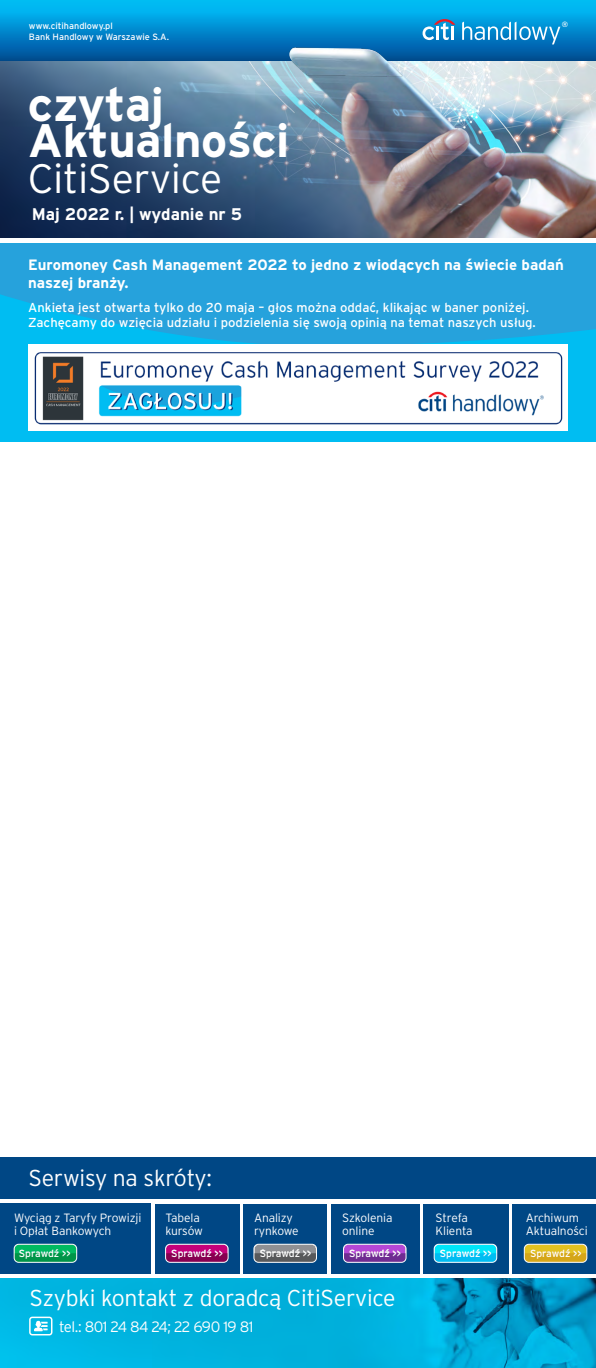
<style>
.page{position:relative;width:596px;height:1368px;background:#fff}
.page>*{position:absolute;margin:0;border:0;box-sizing:border-box;transform-origin:0 0}
.main_txt{font:700 47px/36px "Interstate Pl";letter-spacing:-.01em;color:#fff}
.main_txt-2{font:300 41px "Interstate Pl";letter-spacing:-.01em;color:#fff}
.main_txt-3{font:300 23px "Interstate Pl";letter-spacing:-.01em;color:#fff}
.t1{font:700 16.9px "Interstate Pl";color:#fff}
.main_txt-4{font:700 15px/18px "Interstate Pl";color:#fff}
.main_txt-5{font:300 15px "Interstate Pl";letter-spacing:-.03em;color:#fff}
.main_txt-6{font:13px/15.6px "Interstate Pl";color:#fff}
.main_txt-7{font:300 12px/13.7px "Interstate Pl";letter-spacing:-.01em;color:#fff}
.main_txt-8{font:10.2px "Interstate Pl";color:#fff}
.t2{font:9.1px/10.9px "Interstate Pl";color:#fff}
.t3{font:7.6px "Interstate Pl";color:#fff}
</style>
<div class="page">
<div style="left:0;top:243px;width:595px;height:198px;background:#00bdf2"></div>
<svg style="left:0;top:243px;width:595px;height:105px;background:#21a5de"></svg>
<img style="left:0;top:60px;width:595px;height:177px">
<div style="left:0;top:0;width:595px;height:60px;background:linear-gradient(to bottom,#00c7ff,#004f9a)"></div>
<img style="left:43px;top:44px;width:538px;height:142px">
<svg style="left:462px;top:22px;width:98px;height:22px;background:#3a9fd5"></svg>
<svg style="left:422px;top:19px;width:33px;height:21px"></svg>
<img style="left:0;top:1279px;width:595px;height:89px">
<svg style="left:29px;top:1316px;width:23px;height:19px"></svg>
<div style="left:0;top:1157px;width:595px;height:41px;background:#004785"></div>
<div style="left:330px;top:1204px;width:89px;height:69px;background:#004785"></div>
<div style="left:343px;top:1244px;width:63px;height:18px;background:#6f2c91;border-radius:5px"></div>
<div style="left:343px;top:1244px;width:63px;height:18px;border:1px solid #fff;border-radius:5px"></div>
<svg style="left:343px;top:1244px;width:62px;height:9px"></svg>
<div style="left:243px;top:1204px;width:84px;height:69px;background:#004785"></div>
<div style="left:254px;top:1244px;width:62px;height:18px;background:#58595b;border-radius:5px"></div>
<div style="left:253px;top:1244px;width:64px;height:18px;border:1px solid #fff;border-radius:5px"></div>
<svg style="left:254px;top:1244px;width:62px;height:9px"></svg>
<div style="left:155px;top:1204px;width:84px;height:69px;background:#004785"></div>
<div style="left:165px;top:1244px;width:63px;height:18px;background:#870051;border-radius:5px"></div>
<div style="left:165px;top:1244px;width:63px;height:18px;border:1px solid #fff;border-radius:5px"></div>
<svg style="left:165px;top:1244px;width:63px;height:9px"></svg>
<div style="left:0;top:1203px;width:151px;height:70px;background:#004785"></div>
<div style="left:14px;top:1244px;width:63px;height:18px;background:#009448;border-radius:5px"></div>
<div style="left:14px;top:1244px;width:63px;height:18px;border:1px solid #fff;border-radius:5px"></div>
<svg style="left:14px;top:1244px;width:63px;height:9px"></svg>
<div style="left:423px;top:1204px;width:85px;height:69px;background:#004785"></div>
<div style="left:434px;top:1244px;width:62px;height:18px;background:#00bdf2;border-radius:5px"></div>
<div style="left:433px;top:1244px;width:64px;height:18px;border:1px solid #fff;border-radius:5px"></div>
<svg style="left:434px;top:1244px;width:62px;height:9px"></svg>
<div style="left:512px;top:1204px;width:83px;height:69px;background:#004785"></div>
<div style="left:524px;top:1244px;width:62px;height:18px;background:#d5a619;border-radius:5px"></div>
<div style="left:523px;top:1244px;width:64px;height:18px;border:1px solid #fff;border-radius:5px"></div>
<svg style="left:524px;top:1244px;width:62px;height:9px"></svg>
<img style="left:29px;top:344px;width:538px;height:86px">
<p class="t2" style="left:29px;top:20px;width:141px">www.citihandlowy.pl<br>Bank Handlowy w Warszawie S.A.</p>
<p class="t3" style="left:561px;top:20px;width:8px">®</p>
<p class="main_txt" style="left:28px;top:86px;width:263px">czytaj<br>Aktualności</p>
<p class="main_txt-2" style="left:28px;top:156px;width:196px">CitiService</p>
<p class="t1" style="left:32px;top:205px;width:211px">Maj 2022 r. | wydanie nr 5</p>
<p class="main_txt-4" style="left:28px;top:255px;width:537px">Euromoney Cash Management 2022 to jedno z wiodących na świecie badań naszej branży.</p>
<p class="main_txt-6" style="left:28px;top:299px;width:509px">Ankieta jest otwarta tylko do 20 maja – głos można oddać, klikając w baner poniżej.<br>Zachęcamy do wzięcia udziału i podzielenia się swoją opinią na temat naszych usług.</p>
<p class="main_txt-3" style="left:28px;top:1165px;width:185px">Serwisy na skróty:</p>
<p class="main_txt-7" style="left:14px;top:1210px;width:129px">Wyciąg z Taryfy Prowizji i Opłat Bankowych</p>
<p class="main_txt-8" style="left:19px;top:1247px;width:53px">Sprawdź &gt;&gt;</p>
<p class="main_txt-7" style="left:165px;top:1210px;width:39px">Tabela kursów</p>
<p class="main_txt-8" style="left:171px;top:1247px;width:53px">Sprawdź &gt;&gt;</p>
<p class="main_txt-7" style="left:254px;top:1210px;width:46px">Analizy rynkowe</p>
<p class="main_txt-8" style="left:259px;top:1247px;width:53px">Sprawdź &gt;&gt;</p>
<p class="main_txt-7" style="left:342px;top:1210px;width:52px">Szkolenia online</p>
<p class="main_txt-8" style="left:349px;top:1247px;width:53px">Sprawdź &gt;&gt;</p>
<p class="main_txt-3" style="left:30px;top:1285px;width:367px">Szybki kontakt z doradcą CitiService</p>
<p class="main_txt-5" style="left:59px;top:1318px;width:196px">tel.: 801 24 84 24; 22 690 19 81</p>
<p class="main_txt-7" style="left:435px;top:1210px;width:39px">Strefa<br>Klienta</p>
<p class="main_txt-8" style="left:439px;top:1247px;width:53px">Sprawdź &gt;&gt;</p>
<p class="main_txt-7" style="left:525px;top:1210px;width:63px">Archiwum<br>Aktualności</p>
<p class="main_txt-8" style="left:529px;top:1247px;width:53px">Sprawdź &gt;&gt;</p>
</div>
